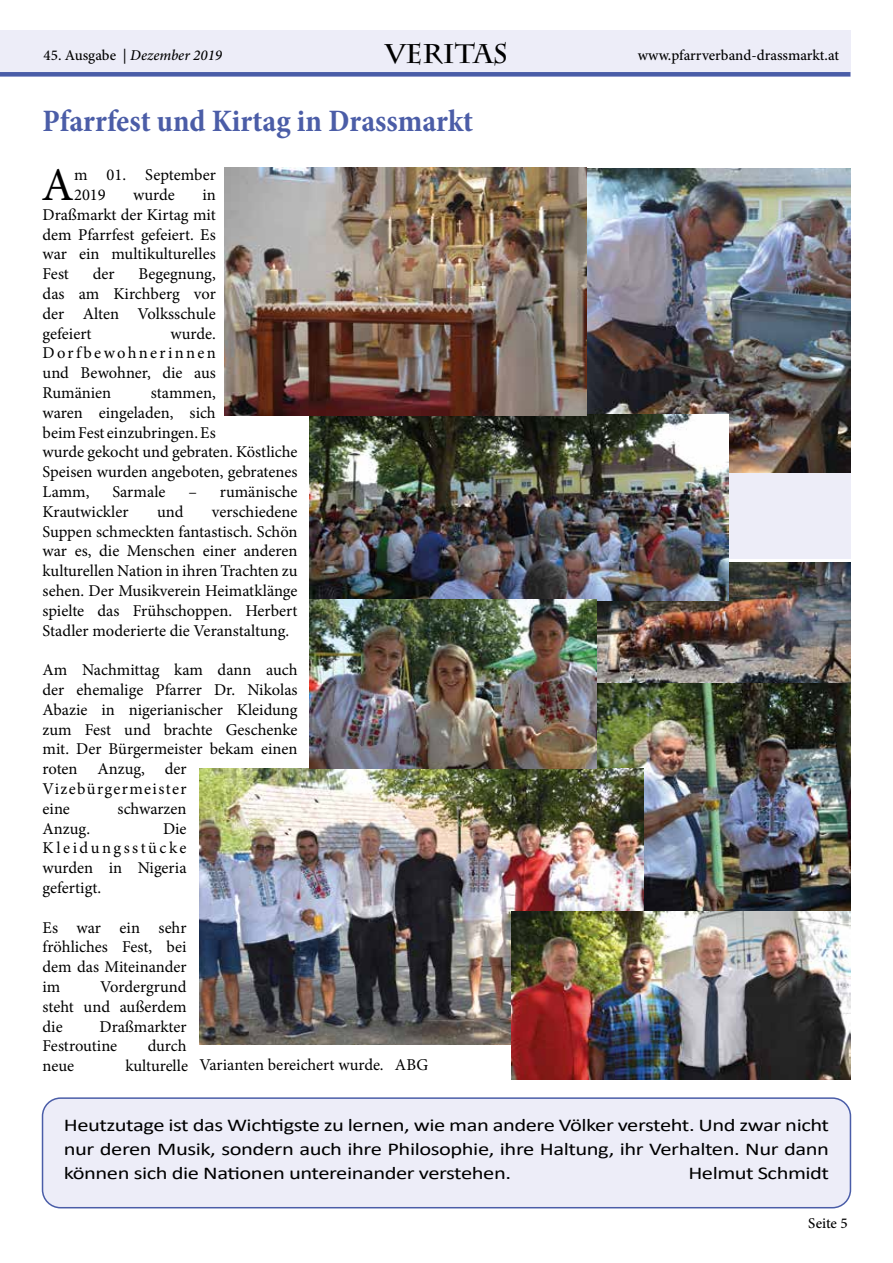
<style>
.page{position:relative;width:893px;height:1263px;background:#fff}
.page>*{position:absolute;margin:0;border:0;box-sizing:border-box;transform-origin:0 0}
.t1{font:46.95px "Minion Pro";color:#000}
.t2{font:700 condensed 31.5px "Minion Pro";color:#4b5da7}
.t3{font:700 27px "Charlemagne Std";color:#000}
.t4{font:18px/24px "Calibri";letter-spacing:-.02em;color:#000;text-align:justify;scale:1.25 1}
.t5{font:16.5px/19.8px "Minion Pro";color:#000;text-align:justify}
.t6{font:500 15px "Minion Pro";color:#000}
.t7{font:italic 500 15px "Minion Pro";color:#000}
.s1{font-style:normal}
</style>
<div class="page">
<div style="left:0;top:30px;width:850px;height:47px;background:#ededf8"></div>
<div style="left:0;top:72px;width:850px;height:5px;background:#4a5da8"></div>
<div style="left:724px;top:472px;width:126px;height:87px;background:#ededf8"></div>
<img style="left:596px;top:562px;width:254px;height:348px">
<img style="left:587px;top:168px;width:263px;height:304px">
<img style="left:309px;top:415px;width:420px;height:185px">
<img style="left:224px;top:167px;width:363px;height:248px">
<img style="left:199px;top:769px;width:444px;height:275px">
<img style="left:309px;top:599px;width:287px;height:170px">
<img style="left:512px;top:912px;width:338px;height:167px">
<div style="left:43px;top:1098px;width:807px;height:110px;background:#ededf8;border-radius:18px"></div>
<div style="left:42px;top:1097px;width:809px;height:111px;border:2px solid #4a5da8;border-radius:18px"></div>
<p class="t7" style="left:44px;top:45px;width:180px"><span class="s1">45. Ausgabe |</span> Dezember 2019</p>
<h3 class="t3" style="left:385px;top:38px;width:124px">VERITAS</h3>
<p class="t6" style="left:638px;top:46px;width:203px">www.pfarrverband-drassmarkt.at</p>
<h2 class="t2" style="left:43px;top:99px;width:432px">Pfarrfest und Kirtag in Drassmarkt</h2>
<h1 class="t1" style="left:42px;top:153px;width:34px">A</h1>
<p class="t5" style="left:74px;top:165px;width:143px">m 01. September<br>2019</p>
<p class="t5" style="left:133px;top:185px;width:43px">wurde</p>
<p class="t5" style="left:43px;top:185px;width:175px;text-indent:160px">in Draßmarkt der Kirtag mit dem Pfarrfest gefeiert. Es war ein multikulturelles Fest</p>
<p class="t5" style="left:93px;top:264px;width:23px">der</p>
<p class="t5" style="left:43px;top:264px;width:175px;text-indent:96px">Begegnung, das am Kirchberg vor der Alten Volksschule gefeiert</p>
<p class="t5" style="left:43px;top:323px;width:175px;text-indent:128px">wurde.<br>Dorfbewohnerinnen und Bewohner, die aus Rumänien</p>
<p class="t5" style="left:43px;top:383px;width:256px;text-align:left;text-indent:108px">stammen,<br>waren eingeladen, sich<br>beim Fest einzubringen. Es<br>wurde gekocht und gebraten. Köstliche<br>Speisen wurden angeboten, gebratenes<br>Lamm,</p>
<p class="t5" style="left:112px;top:482px;width:55px">Sarmale</p>
<p class="t5" style="left:188px;top:482px;width:111px">– rumänische</p>
<p class="t5" style="left:43px;top:502px;width:87px">Krautwickler</p>
<p class="t5" style="left:157px;top:502px;width:28px">und</p>
<p class="t5" style="left:43px;top:502px;width:257px;text-indent:169px">verschiedene Suppen schmeckten fantastisch. Schön war es, die Menschen einer anderen kulturellen Nation in ihren Trachten zu sehen. Der Musikverein Heimatklänge spielte das Frühschoppen. Herbert Stadler moderierte die Veranstaltung.</p>
<p class="t5" style="left:43px;top:660px;width:257px;text-align:left">Am Nachmittag kam dann auch der ehemalige Pfarrer Dr. Nikolas<br>Abazie in nigerianischer Kleidung zum Fest und brachte Geschenke mit. Der Bürgermeister bekam einen roten Anzug, der<br>Vizebürgermeister<br>eine</p>
<p class="t5" style="left:118px;top:799px;width:70px">schwarzen</p>
<p class="t5" style="left:43px;top:818px;width:49px">Anzug.</p>
<p class="t5" style="left:43px;top:818px;width:146px;text-indent:120px">Die Kleidungsstücke wurden in Nigeria gefertigt.</p>
<p class="t5" style="left:43px;top:917px;width:146px">Es war ein sehr fröhliches Fest, bei dem das Miteinander im</p>
<p class="t5" style="left:43px;top:977px;width:145px;text-indent:58px">Vordergrund steht und außerdem die</p>
<p class="t5" style="left:43px;top:1016px;width:145px;text-indent:57px">Draßmarkter<br>Festroutine</p>
<p class="t5" style="left:148px;top:1036px;width:40px">durch</p>
<p class="t5" style="left:43px;top:1056px;width:33px">neue</p>
<p class="t5" style="left:125px;top:1056px;width:64px">kulturelle</p>
<p class="t5" style="left:199px;top:1055px;width:230px">Varianten bereichert wurde. ABG</p>
<p class="t4" style="left:64px;top:1113px;width:614px">Heutzutage ist das Wichtigste zu lernen, wie man andere Völker versteht. Und zwar nicht nur deren Musik, sondern auch ihre Philosophie, ihre Haltung, ihr Verhalten. Nur dann können sich die Nationen untereinander verstehen.</p>
<p class="t4" style="left:688px;top:1161px;width:114px">Helmut Schmidt</p>
<p class="t6" style="left:808px;top:1213px;width:41px">Seite 5</p>
</div>
